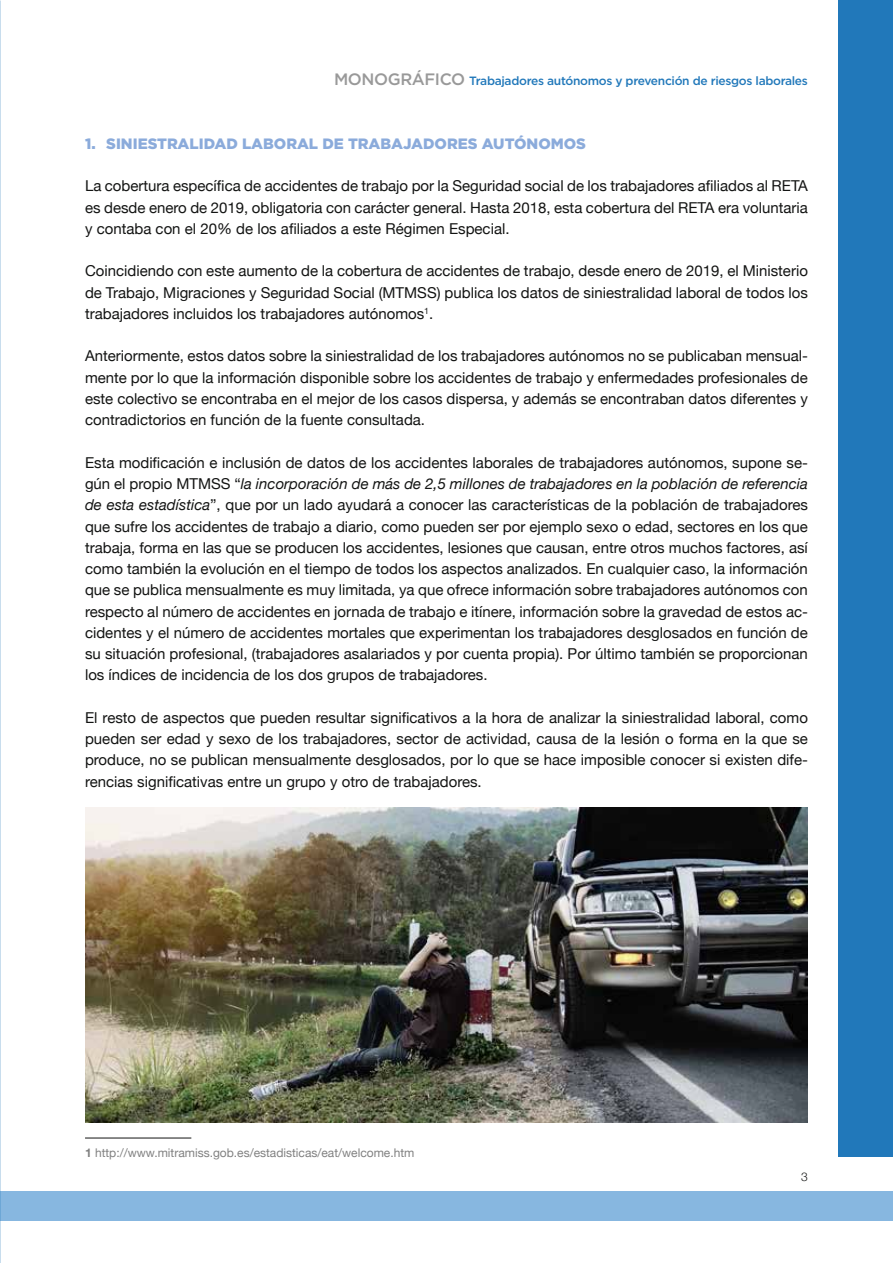
<style>
.page{position:relative;width:893px;height:1263px;background:#fff}
.page>*{position:absolute;margin:0;border:0;box-sizing:border-box;transform-origin:0 0}
.t1{font:15px/21.3px "Helvetica Neue";color:#131413;text-align:justify}
.t2{font:900 15px "Gotham";color:#8babdb}
.t3{font:500 12px "Gotham";letter-spacing:-.025em;color:#2178ba}
.t4{font:12px "Helvetica Neue";color:#818181}
.t5{font:300 12px "Helvetica Neue";color:#131413}
.s1{font-size:16.5px;color:#999}
.s2{font-style:italic}
.s3{font-weight:700}
</style>
<div class="page">
<div style="left:0;top:1191px;width:893px;height:29px;background:#87b7e0"></div>
<div style="left:838px;top:0;width:55px;height:1157px;background:#2178ba"></div>
<hr style="left:85px;top:1138px;width:106px;height:1px;background:#131413">
<img style="left:85px;top:808px;width:723px;height:315px">
<p class="t3" style="left:334px;top:73px;width:475px"><span class="s1">MONOGRÁFICO</span> Trabajadores autónomos y prevención de riesgos laborales</p>
<p class="t2" style="left:85px;top:133px;width:502px">1. SINIESTRALIDAD LABORAL DE TRABAJADORES AUTÓNOMOS</p>
<p class="t1" style="left:85px;top:176px;width:724px">La cobertura específica de accidentes de trabajo por la Seguridad social de los trabajadores afiliados al RETA es desde enero de 2019, obligatoria con carácter general. Hasta 2018, esta cobertura del RETA era voluntaria y contaba con el 20% de los afiliados a este Régimen Especial.</p>
<p class="t1" style="left:85px;top:261px;width:724px">Coincidiendo con este aumento de la cobertura de accidentes de trabajo, desde enero de 2019, el Ministerio de Trabajo, Migraciones y Seguridad Social (MTMSS) publica los datos de siniestralidad laboral de todos los trabajadores incluidos los trabajadores autónomos<sup>1</sup>.</p>
<p class="t1" style="left:85px;top:346px;width:724px">Anteriormente, estos datos sobre la siniestralidad de los trabajadores autónomos no se publicaban mensual&shy;mente por lo que la información disponible sobre los accidentes de trabajo y enfermedades profesionales de este colectivo se encontraba en el mejor de los casos dispersa, y además se encontraban datos diferentes y contradictorios en función de la fuente consultada.</p>
<p class="t1" style="left:85px;top:453px;width:724px">Esta modificación e inclusión de datos de los accidentes laborales de trabajadores autónomos, supone se&shy;gún el propio MTMSS “<span class="s2">la incorporación de más de 2,5 millones de trabajadores en la población de referencia de esta estadística</span>”, que por un lado ayudará a conocer las características de la población de trabajadores que sufre los accidentes de trabajo a diario, como pueden ser por ejemplo sexo o edad, sectores en los que trabaja, forma en las que se producen los accidentes, lesiones que causan, entre otros muchos factores, así como también la evolución en el tiempo de todos los aspectos analizados. En cualquier caso, la información que se publica mensualmente es muy limitada, ya que ofrece información sobre trabajadores autónomos con respecto al número de accidentes en jornada de trabajo e itínere, información sobre la gravedad de estos ac&shy;cidentes y el número de accidentes mortales que experimentan los trabajadores desglosados en función de su situación profesional, (trabajadores asalariados y por cuenta propia). Por último también se proporcionan los índices de incidencia de los dos grupos de trabajadores.</p>
<p class="t1" style="left:85px;top:708px;width:724px">El resto de aspectos que pueden resultar significativos a la hora de analizar la siniestralidad laboral, como pueden ser edad y sexo de los trabajadores, sector de actividad, causa de la lesión o forma en la que se produce, no se publican mensualmente desglosados, por lo que se hace imposible conocer si existen dife&shy;rencias significativas entre un grupo y otro de trabajadores.</p>
<p class="t4" style="left:85px;top:1144px;width:331px"><span class="s3">1</span> http://www.mitramiss.gob.es/estadisticas/eat/welcome.htm</p>
<p class="t5" style="left:801px;top:1167px;width:8px">3</p>
</div>
